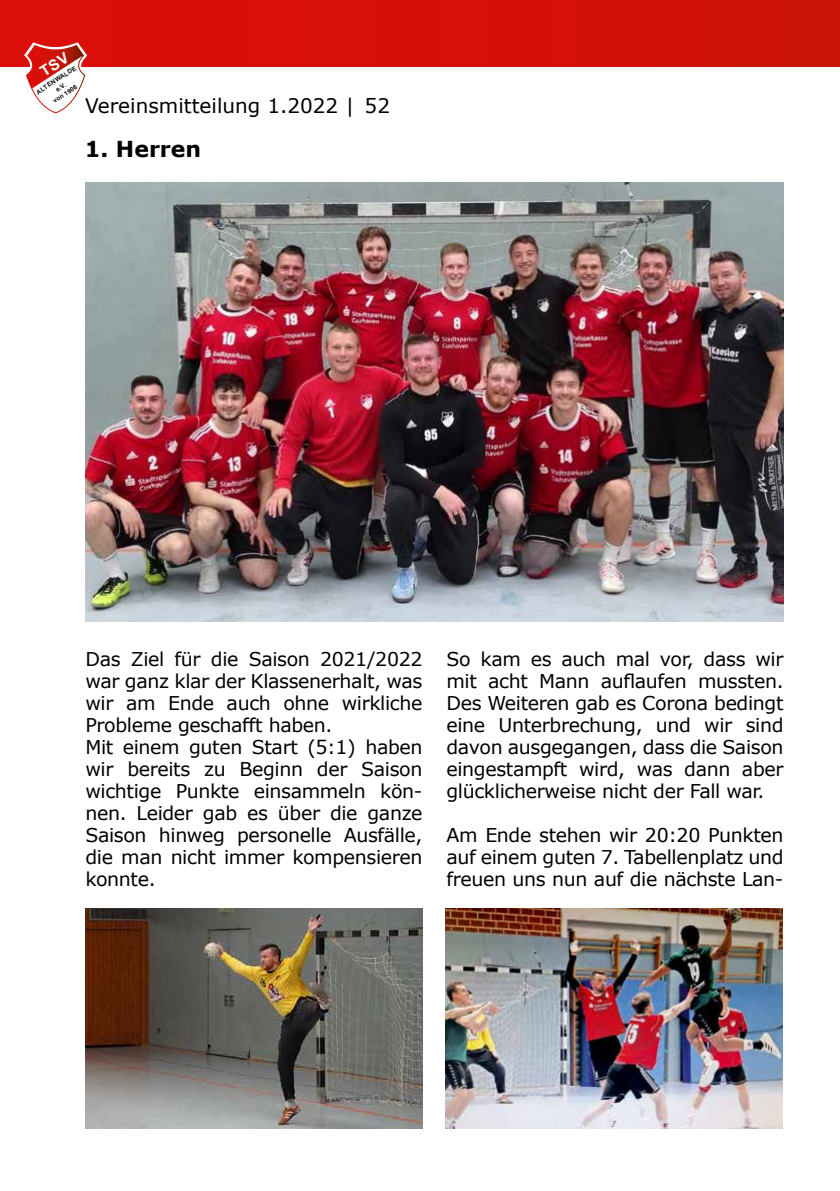
<style>
.page{position:relative;width:840px;height:1191px;background:#fff}
.page>*{position:absolute;margin:0;border:0;box-sizing:border-box;transform-origin:0 0}
.t1{font:700 22px "Verdana";color:#000}
.t2{font:20px "Verdana";color:#000}
.t3{font:19px/22px "Verdana";letter-spacing:-.02em;color:#000;text-align:justify}
.t4{font:700 6.4px/8.2px "Arial";color:#0e1011;text-align:center}
</style>
<div class="page">
<div style="left:0;top:0;width:839px;height:67px;background:#d80f09"></div>
<img style="left:85px;top:182px;width:697px;height:439px">
<img style="left:85px;top:908px;width:337px;height:220px">
<img style="left:445px;top:908px;width:337px;height:220px">
<svg style="left:24px;top:42px;width:63px;height:71px"></svg>
<p class="t4" style="left:35px;top:89px;width:48px;rotate:-33deg">ALTENWALDE e.V.<br>von 1906</p>
<p class="t2" style="left:85px;top:92px;width:306px">Vereinsmitteilung 1.2022 | 52</p>
<p class="t1" style="left:85px;top:134px;width:118px">1. Herren</p>
<p class="t3" style="left:85px;top:648px;width:338px;text-align:left">Das Ziel für die Saison 2021/2022 war ganz klar der Klassenerhalt, was wir am Ende auch ohne wirkliche<br>Probleme geschafft haben.<br>Mit einem guten Start (5:1) haben wir bereits zu Beginn der Saison wichtige Punkte einsammeln kön&shy;nen. Leider gab es über die ganze<br>Saison hinweg personelle Ausfälle, die man nicht immer kompensieren konnte.</p>
<p class="t3" style="left:446px;top:648px;width:338px">So kam es auch mal vor, dass wir mit acht Mann auflaufen mussten.<br>Des Weiteren gab es Corona bedingt eine Unterbrechung, und wir sind davon ausgegangen, dass die Saison eingestampft wird, was dann aber glücklicherweise nicht der Fall war.</p>
<p class="t3" style="left:446px;top:824px;width:338px">Am Ende stehen wir 20:20 Punkten auf einem guten 7. Tabellenplatz und freuen uns nun auf die nächste Lan-</p>
</div>
